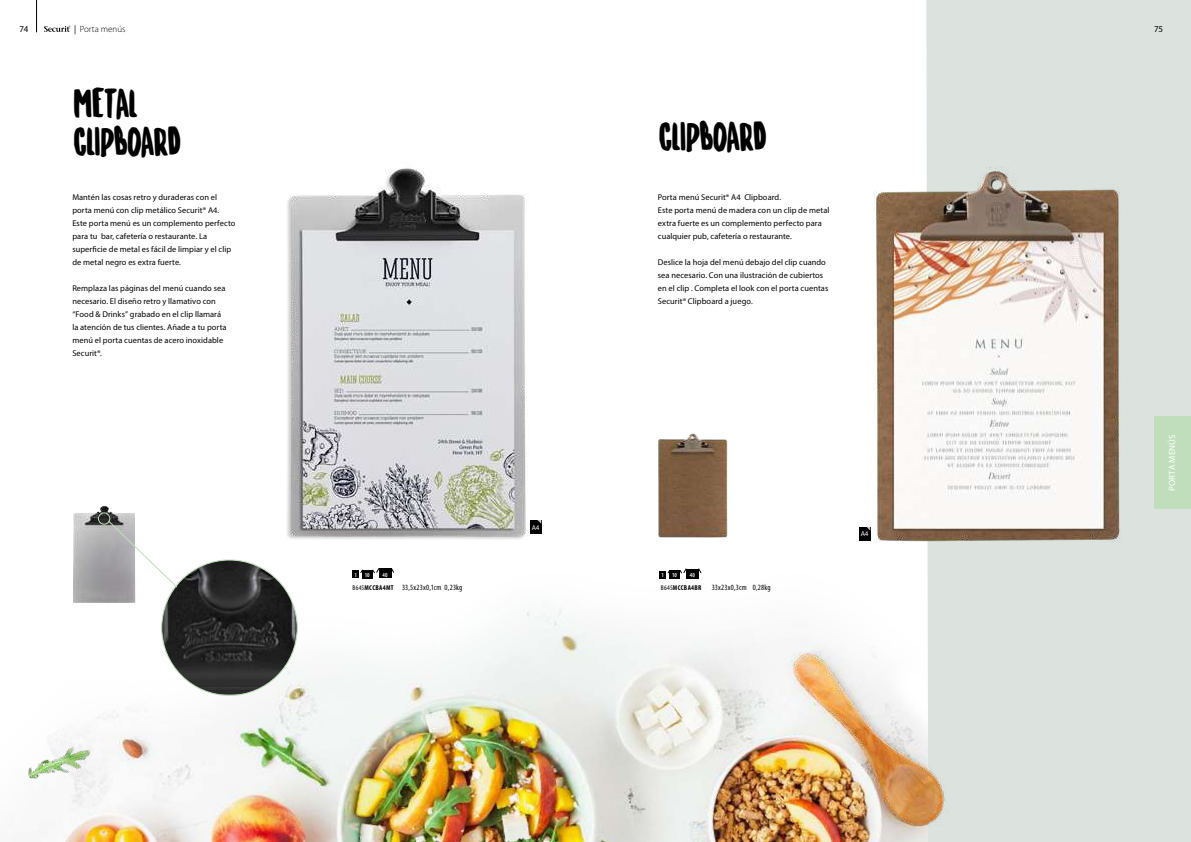
<style>
.page{position:relative;width:1191px;height:842px;background:#fff}
.page>*{position:absolute;margin:0;border:0;box-sizing:border-box;transform-origin:0 0}
.t1{font:48px/38px "Securit Hand Pro";letter-spacing:-.065em;color:#000}
.t2{font:300 9px "Myriad Pro";color:#000}
.t3{font:9px "Myriad Pro";letter-spacing:.025em;color:#fff}
.t4{font:9px "Myriad Pro";color:#000}
.t5{font:8.4px/13px "Myriad Pro";letter-spacing:.01em;color:#000}
.t6{font:condensed 8px "Myriad Pro";letter-spacing:.025em;color:#000}
.t7{font:700 condensed 7px "Myriad Pro";letter-spacing:.045em;color:#000}
.t8{font:7px "Myriad Pro";color:#fff}
.t9{font:600 condensed 6px "Myriad Pro";letter-spacing:.005em;color:#fff}
.s1{font-weight:400}
.s2{font-size:7px}
.s3{font-weight:700;font-size:7px}
</style>
<div class="page">
<img style="left:40px;top:561px;width:680px;height:281px">
<img style="left:40px;top:714px;width:58px;height:8px">
<img style="left:28px;top:722px;width:70px;height:91px">
<div style="left:926px;top:0;width:265px;height:842px;background:#dce2dd"></div>
<img style="left:720px;top:554px;width:256px;height:288px">
<img style="left:287px;top:165px;width:255px;height:374px">
<div style="left:530px;top:520px;width:11px;height:14px;background:#000"></div>
<img style="left:72px;top:506px;width:64px;height:97px">
<img style="left:867px;top:150px;width:277px;height:404px">
<div style="left:859px;top:527px;width:11px;height:14px;background:#000"></div>
<img style="left:658px;top:433px;width:70px;height:105px">
<img style="left:162px;top:560px;width:135px;height:135px;border-radius:68px">
<svg style="left:107px;top:519px;width:71px;height:69px"></svg>
<div style="left:98px;top:512px;width:12px;height:13px;border:1px solid #c0debb;border-radius:50%"></div>
<svg style="left:44px;top:26px;width:26px;height:6px"></svg>
<hr style="left:36px;top:0;width:1px;height:32px;background:#000">
<div style="left:1154px;top:417px;width:37px;height:92px;background:#c0debb"></div>
<div style="left:659px;top:571px;width:7px;height:7px;background:#000"></div>
<div style="left:669px;top:570px;width:11px;height:8px;background:#000"></div>
<div style="left:686px;top:569px;width:12px;height:9px;background:#000"></div>
<svg style="left:679px;top:568px;width:7px;height:5px"></svg>
<svg style="left:698px;top:568px;width:3px;height:5px"></svg>
<div style="left:352px;top:570px;width:7px;height:8px;background:#000"></div>
<div style="left:362px;top:570px;width:11px;height:8px;background:#000"></div>
<div style="left:379px;top:568px;width:12px;height:10px;background:#000"></div>
<svg style="left:372px;top:568px;width:7px;height:5px"></svg>
<svg style="left:391px;top:568px;width:3px;height:5px"></svg>
<p class="t4" style="left:20px;top:24px;width:10px">74</p>
<p class="t2" style="left:74px;top:23px;width:53px"><span class="s1">|</span> Porta menús</p>
<p class="t4" style="left:1154px;top:24px;width:10px">75</p>
<h1 class="t1" style="left:72px;top:83px;width:111px">METAL<br>CLIPBOARD</h1>
<p class="t5" style="left:72px;top:190px;width:165px">Mantén las cosas retro y duraderas con el porta menú con clip metálico Securit® A4.<br>Este porta menú es un complemento perfecto para tu bar, cafetería o restaurante. La superficie de metal es fácil de limpiar y el clip de metal negro es extra fuerte.</p>
<p class="t5" style="left:72px;top:281px;width:156px">Remplaza las páginas del menú cuando sea necesario. El diseño retro y llamativo con “Food &amp; Drinks” grabado en el clip llamará la atención de tus clientes. Añade a tu porta menú el porta cuentas de acero inoxidable Securit®.</p>
<h1 class="t1" style="left:658px;top:116px;width:111px">CLIPBOARD</h1>
<p class="t5" style="left:658px;top:190px;width:173px">Porta menú Securit® A4 Clipboard.<br>Este porta menú de madera con un clip de metal extra fuerte es un complemento perfecto para cualquier pub, cafetería o restaurante.</p>
<p class="t5" style="left:658px;top:255px;width:172px">Deslice la hoja del menú debajo del clip cuando sea necesario. Con una ilustración de cubiertos en el clip . Completa el look con el porta cuentas Securit® Clipboard a juego.</p>
<p class="t8" style="left:532px;top:523px;width:9px">A4</p>
<p class="t9" style="left:354px;top:571px;width:4px">1</p>
<p class="t9" style="left:365px;top:571px;width:6px">10</p>
<p class="t9" style="left:382px;top:571px;width:7px">40</p>
<p class="t9" style="left:661px;top:571px;width:4px">1</p>
<p class="t9" style="left:672px;top:571px;width:6px">10</p>
<p class="t9" style="left:690px;top:571px;width:7px">40</p>
<p class="t6" style="left:352px;top:582px;width:111px"><span class="s2">B645</span><span class="s3">MCCBA4MT</span> 33,5x23x0,1cm 0,23kg</p>
<p class="t7" style="left:661px;top:583px;width:42px"><span class="s1">B645</span>MCCBA4BR</p>
<p class="t6" style="left:711px;top:582px;width:60px">33x23x0,3cm 0,28kg</p>
<p class="t8" style="left:860px;top:530px;width:9px">A4</p>
<p class="t3" style="left:1166px;top:491px;width:58px;rotate:-90deg">PORTA MENÚS</p>
</div>
